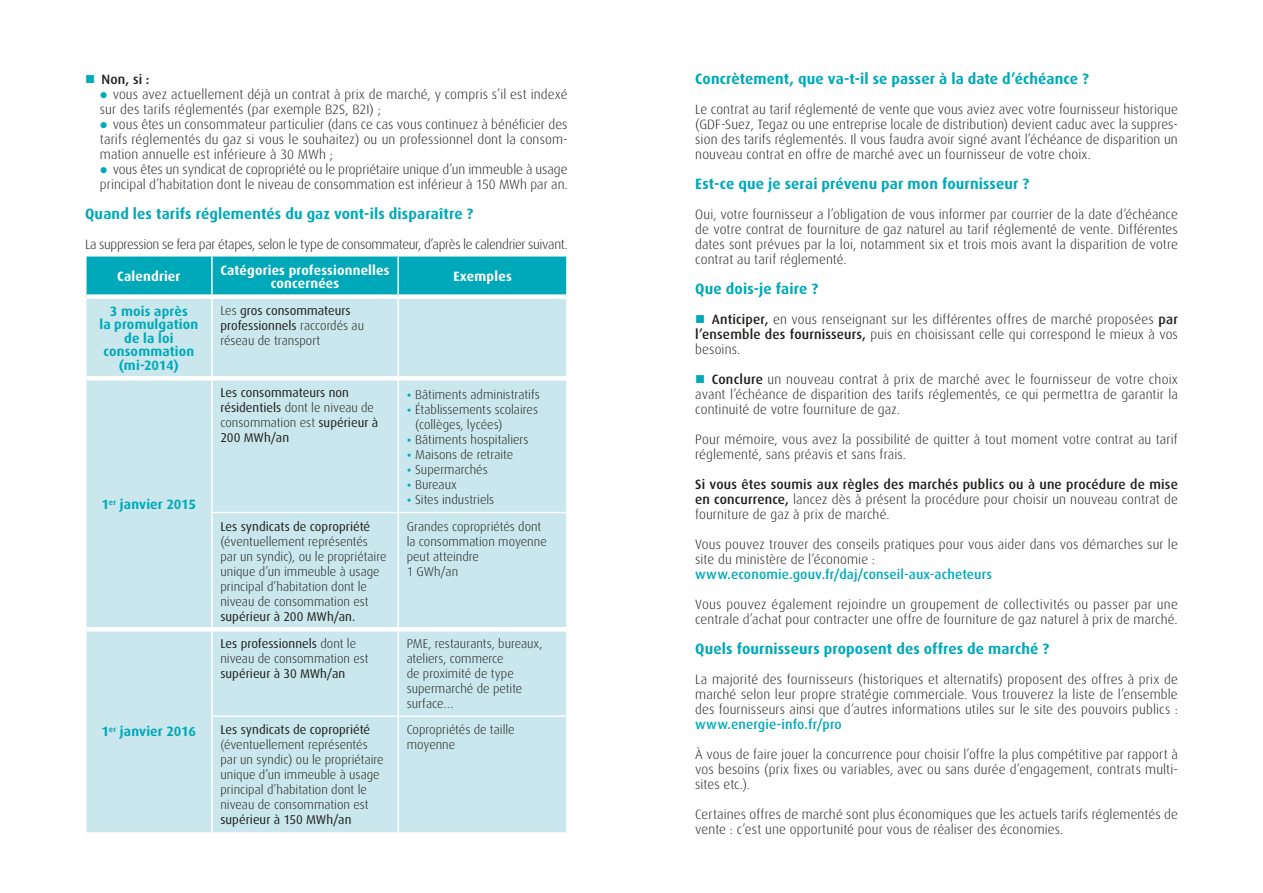
<style>
.page{position:relative;width:1263px;height:893px;background:#fff}
.page>*{position:absolute;margin:0;border:0;box-sizing:border-box;transform-origin:0 0}
.t1{font:700 15px "Dax OT";letter-spacing:.01em;color:#00a9b9}
.t2{font:300 13.5px/15px "Dax OT";letter-spacing:.005em;color:#1d1d1b;text-align:justify}
.t3{font:300 13.5px "Dax OT";letter-spacing:-.025em;color:#1d1d1b}
.t4{font:700 13.5px/13.5px "Dax OT";letter-spacing:.015em;color:#00a9b9;text-align:center}
.t5{font:500 13.5px "Dax OT";letter-spacing:.01em;color:#00a9b9}
.t6{font:700 13.5px/13.5px "Dax OT";letter-spacing:.015em;color:#fff;text-align:center}
.t7{font:500 13.5px "Dax OT";color:#1d1d1b}
.t8{font:300 12.75px/15px "Dax OT";color:#1d1d1b}
.t9{font:12.75px/15px "Dax OT";letter-spacing:.005em;color:#1d1d1b}
.t10{font:300 12.75px/15px "Dax";color:#1d1d1b}
.s1{font-weight:400}
.s2{font-weight:300}
.s3{font-size:12px}
.s4{font-weight:500}
</style>
<div class="page">
<div style="left:87px;top:257px;width:479px;height:37px;background:#00a9b9"></div>
<div style="left:87px;top:299px;width:479px;height:533px;background:#c9e7ec"></div>
<hr style="left:211px;top:257px;width:2px;height:37px;background:#fff">
<hr style="left:397px;top:257px;width:2px;height:37px;background:#fff">
<hr style="left:211px;top:299px;width:2px;height:77px;background:#fff">
<hr style="left:397px;top:299px;width:2px;height:77px;background:#fff">
<hr style="left:211px;top:381px;width:2px;height:131px;background:#fff">
<hr style="left:397px;top:381px;width:2px;height:131px;background:#fff">
<hr style="left:211px;top:513px;width:2px;height:114px;background:#fff">
<hr style="left:397px;top:513px;width:2px;height:114px;background:#fff">
<hr style="left:211px;top:632px;width:2px;height:83px;background:#fff">
<hr style="left:397px;top:632px;width:2px;height:83px;background:#fff">
<hr style="left:211px;top:715px;width:187px;height:2px;background:#fff">
<hr style="left:211px;top:717px;width:2px;height:115px;background:#fff">
<hr style="left:398px;top:715px;width:170px;height:2px;background:#fff">
<hr style="left:397px;top:717px;width:2px;height:115px;background:#fff">
<div style="left:87px;top:627px;width:125px;height:5px;background:#fff"></div>
<div style="left:87px;top:376px;width:125px;height:5px;background:#fff"></div>
<div style="left:212px;top:376px;width:186px;height:5px;background:#fff"></div>
<div style="left:398px;top:376px;width:168px;height:5px;background:#fff"></div>
<hr style="left:211px;top:512px;width:187px;height:1px;background:#fff">
<hr style="left:398px;top:512px;width:170px;height:1px;background:#fff">
<div style="left:212px;top:627px;width:186px;height:5px;background:#fff"></div>
<div style="left:398px;top:627px;width:168px;height:5px;background:#fff"></div>
<p class="t7" style="left:102px;top:72px;width:49px">Non, si :</p>
<p class="t2" style="left:100px;top:87px;width:469px;text-indent:13px">vous avez actuellement déjà un contrat à prix de marché, y compris s’il est indexé sur des tarifs réglementés (par exemple B2S, B2I) ;</p>
<p class="t2" style="left:100px;top:117px;width:469px;text-indent:13px">vous êtes un consommateur particulier (dans ce cas vous continuez à bénéficier des tarifs réglementés du gaz si vous le souhaitez) ou un professionnel dont la consom&shy;mation annuelle est inférieure à 30 MWh ;</p>
<p class="t2" style="left:100px;top:162px;width:469px;text-align:right">vous êtes un syndicat de copropriété ou le propriétaire unique d’un immeuble à usage principal d’habitation dont le niveau de consommation est inférieur à 150 MWh par an.</p>
<p class="t1" style="left:85px;top:205px;width:390px">Quand les tarifs réglementés du gaz vont-ils disparaître ?</p>
<p class="t3" style="left:85px;top:237px;width:484px">La suppression se fera par étapes, selon le type de consommateur, d’après le calendrier suivant.</p>
<p class="t6" style="left:117px;top:270px;width:65px">Calendrier</p>
<p class="t6" style="left:220px;top:263px;width:171px">Catégories professionnelles concernées</p>
<p class="t6" style="left:453px;top:270px;width:60px">Exemples</p>
<p class="t4" style="left:99px;top:304px;width:100px">3 mois après<br>la promulgation de la loi consommation (mi-2014)</p>
<p class="t8" style="left:220px;top:303px;width:145px">Les <span class="s1">gros consommateurs professionnels</span> raccordés au réseau de transport</p>
<p class="t4" style="left:102px;top:498px;width:96px">1<sup>er</sup> janvier 2015</p>
<p class="t4" style="left:102px;top:725px;width:96px">1<sup>er</sup> janvier 2016</p>
<p class="t9" style="left:220px;top:385px;width:159px">Les consommateurs non résidentiels <span class="s2">dont le niveau de consommation est</span> supérieur à<br>200 MWh/an</p>
<p class="t10" style="left:415px;top:387px;width:126px">Bâtiments administratifs<br>Établissements scolaires (collèges, lycées)<br>Bâtiments hospitaliers maisons de retraite supermarchés<br>Bureaux<br>sites industriels</p>
<p class="t9" style="left:220px;top:519px;width:151px">Les syndicats de copropriété</p>
<p class="t8" style="left:220px;top:534px;width:168px">(éventuellement représentés par un syndic), ou le propriétaire unique d’un immeuble à usage principal d’habitation dont le niveau de consommation est</p>
<p class="t9" style="left:220px;top:609px;width:136px">supérieur à 200 MWh/an.</p>
<p class="t8" style="left:407px;top:519px;width:142px">Grandes copropriétés dont la consommation moyenne peut atteindre<br>1 GWh/an</p>
<p class="t8" style="left:220px;top:636px;width:150px"><span class="s1">Les professionnels</span> dont le niveau de consommation est</p>
<p class="t9" style="left:220px;top:666px;width:126px">supérieur à 30 MWh/an</p>
<p class="t8" style="left:220px;top:723px;width:165px"><span class="s1">Les syndicats de copropriété </span><span class="s3">(</span>éventuellement représentés par un syndic) ou le propriétaire unique d’un immeuble à usage principal d’habitation dont le niveau de consommation est</p>
<p class="t9" style="left:220px;top:813px;width:133px">supérieur à 150 MWh/an</p>
<p class="t8" style="left:407px;top:636px;width:137px">PME, restaurants, bureaux, ateliers, commerce<br>de proximité de type supermarché de petite surface…</p>
<p class="t8" style="left:407px;top:723px;width:110px">Copropriétés de taille moyenne</p>
<p class="t1" style="left:695px;top:70px;width:395px">Concrètement, que va-t-il se passer à la date d’échéance ?</p>
<p class="t2" style="left:695px;top:102px;width:484px">Le contrat au tarif réglementé de vente que vous aviez avec votre fournisseur historique (GDF-Suez, Tegaz ou une entreprise locale de distribution) devient caduc avec la suppres&shy;sion des tarifs réglementés. Il vous faudra avoir signé avant l’échéance de disparition un nouveau contrat en offre de marché avec un fournisseur de votre choix.</p>
<p class="t1" style="left:695px;top:175px;width:336px">Est-ce que je serai prévenu par mon fournisseur ?</p>
<p class="t2" style="left:695px;top:207px;width:484px">Oui, votre fournisseur a l’obligation de vous informer par courrier de la date d’échéance de votre contrat de fourniture de gaz naturel au tarif réglementé de vente. Différentes dates sont prévues par la loi, notamment six et trois mois avant la disparition de votre contrat au tarif réglementé.</p>
<p class="t1" style="left:695px;top:280px;width:124px">Que dois-je faire ?</p>
<p class="t2" style="left:695px;top:312px;width:484px;text-indent:16px"><span class="s4">Anticiper,</span> en vous renseignant sur les différentes offres de marché proposées <span class="s4">par l’ensemble des fournisseurs,</span> puis en choisissant celle qui correspond le mieux à vos besoins.</p>
<p class="t2" style="left:695px;top:372px;width:484px;text-indent:16px"><span class="s4">Conclure</span> un nouveau contrat à prix de marché avec le fournisseur de votre choix avant l’échéance de disparition des tarifs réglementés, ce qui permettra de garantir la continuité de votre fourniture de gaz.</p>
<p class="t2" style="left:695px;top:432px;width:484px">Pour mémoire, vous avez la possibilité de quitter à tout moment votre contrat au tarif réglementé, sans préavis et sans frais.</p>
<p class="t2" style="left:695px;top:477px;width:484px"><span class="s4">Si vous êtes soumis aux règles des marchés publics ou à une procédure de mise en concurrence,</span> lancez dès à présent la procédure pour choisir un nouveau contrat de fourniture de gaz à prix de marché.</p>
<p class="t2" style="left:695px;top:537px;width:484px">Vous pouvez trouver des conseils pratiques pour vous aider dans vos démarches sur le site du ministère de l’économie :</p>
<p class="t5" style="left:695px;top:567px;width:298px">www.economie.gouv.fr/daj/conseil-aux-acheteurs</p>
<p class="t2" style="left:695px;top:597px;width:484px">Vous pouvez également rejoindre un groupement de collectivités ou passer par une centrale d’achat pour contracter une offre de fourniture de gaz naturel à prix de marché.</p>
<p class="t1" style="left:695px;top:640px;width:356px">Quels fournisseurs proposent des offres de marché ?</p>
<p class="t2" style="left:695px;top:672px;width:484px">La majorité des fournisseurs (historiques et alternatifs) proposent des offres à prix de marché selon leur propre stratégie commerciale. Vous trouverez la liste de l’ensemble des fournisseurs ainsi que d’autres informations utiles sur le site des pouvoirs publics :</p>
<p class="t5" style="left:695px;top:717px;width:148px">www.energie-info.fr/pro</p>
<p class="t2" style="left:695px;top:747px;width:484px">À vous de faire jouer la concurrence pour choisir l’offre la plus compétitive par rapport à vos besoins (prix fixes ou variables, avec ou sans durée d’engagement, contrats multi&shy;sites etc.).</p>
<p class="t2" style="left:695px;top:807px;width:484px">Certaines offres de marché sont plus économiques que les actuels tarifs réglementés de vente : c’est une opportunité pour vous de réaliser des économies.</p>
</div>
